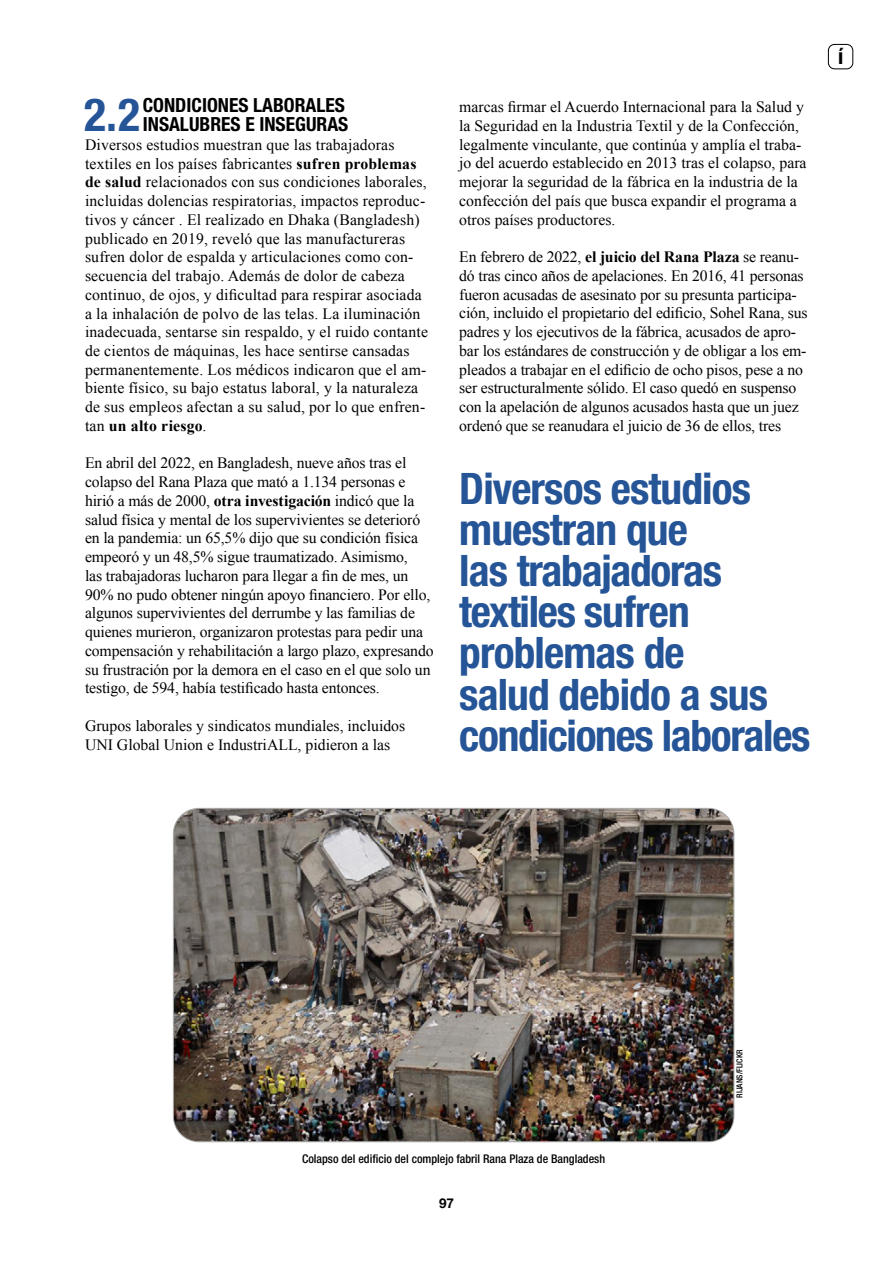
<style>
.page{position:relative;width:893px;height:1263px;background:#fff}
.page>*{position:absolute;margin:0;border:0;box-sizing:border-box;transform-origin:0 0}
.t1{font:700 condensed 45.75px "Helvetica Neue LT Std";color:#255597}
.t2{font:700 condensed 43.5px/41.2px "Helvetica Neue LT Std";letter-spacing:-.02em;color:#255597}
.t3{font:700 condensed 21.75px "Helvetica Neue LT Std";color:#000}
.t4{font:700 condensed 19.5px/18.8px "Helvetica Neue LT Std";color:#000}
.t5{font:15.75px/18.8px "Times New Roman";color:#000}
.t6{font:700 13.5px "Helvetica Neue";color:#000}
.t7{font:500 condensed 12px "Helvetica Neue LT Std";color:#000}
.t8{font:500 condensed 8.25px "Helvetica Neue LT Std";color:#000}
.s1{font-weight:700}
</style>
<div class="page">
<div style="left:828px;top:44px;width:25px;height:25px;border:1px solid #000;border-radius:6px"></div>
<img style="left:173px;top:808px;width:561px;height:334px">
<h1 class="t1" style="left:84px;top:87px;width:57px">2.2</h1>
<p class="t4" style="left:143px;top:96px;width:207px">CONDICIONES LABORALES<br>INSALUBRES E INSEGURAS</p>
<p class="t5" style="left:85px;top:135px;width:344px">Diversos estudios muestran que las trabajadoras textiles en los países fabricantes <span class="s1">sufren problemas de salud</span> relacionados con sus condiciones laborales, incluidas dolencias respiratorias, impactos reproduc&shy;tivos y cáncer . El realizado en Dhaka (Bangladesh) publicado en 2019, reveló que las manufactureras sufren dolor de espalda y articulaciones como con&shy;secuencia del trabajo. Además de dolor de cabeza continuo, de ojos, y dificultad para respirar asociada a la inhalación de polvo de las telas. La iluminación inadecuada, sentarse sin respaldo, y el ruido contante de cientos de máquinas, les hace sentirse cansadas permanentemente. Los médicos indicaron que el am&shy;biente físico, su bajo estatus laboral, y la naturaleza de sus empleos afectan a su salud, por lo que enfren&shy;tan <span class="s1">un alto riesgo</span>.</p>
<p class="t5" style="left:85px;top:454px;width:350px">En abril del 2022, en Bangladesh, nueve años tras el colapso del Rana Plaza que mató a 1.134 personas e hirió a más de 2000, <span class="s1">otra investigación</span> indicó que la salud física y mental de los supervivientes se deterioró en la pandemia: un 65,5% dijo que su condición física empeoró y un 48,5% sigue traumatizado. Asimismo,<br>las trabajadoras lucharon para llegar a fin de mes, un 90% no pudo obtener ningún apoyo financiero. Por ello, algunos supervivientes del derrumbe y las familias de quienes murieron, organizaron protestas para pedir una compensación y rehabilitación a largo plazo, expresando su frustración por la demora en el caso en el que solo un testigo, de 594, había testificado hasta entonces.</p>
<p class="t5" style="left:85px;top:716px;width:322px">Grupos laborales y sindicatos mundiales, incluidos<br>UNI Global Union e IndustriALL, pidieron a las</p>
<p class="t5" style="left:459px;top:97px;width:349px">marcas firmar el Acuerdo Internacional para la Salud y la Seguridad en la Industria Textil y de la Confección, legalmente vinculante, que continúa y amplía el traba&shy;jo del acuerdo establecido en 2013 tras el colapso, para mejorar la seguridad de la fábrica en la industria de la confección del país que busca expandir el programa a otros países productores.</p>
<p class="t5" style="left:459px;top:247px;width:350px">En febrero de 2022, <span class="s1">el juicio del Rana Plaza</span> se reanu&shy;dó tras cinco años de apelaciones. En 2016, 41 personas fueron acusadas de asesinato por su presunta participa&shy;ción, incluido el propietario del edificio, Sohel Rana, sus padres y los ejecutivos de la fábrica, acusados de apro&shy;bar los estándares de construcción y de obligar a los em&shy;pleados a trabajar en el edificio de ocho pisos, pese a no ser estructuralmente sólido. El caso quedó en suspenso con la apelación de algunos acusados hasta que un juez ordenó que se reanudara el juicio de 36 de ellos, tres</p>
<h2 class="t2" style="left:459px;top:467px;width:353px">Diversos estudios muestran que<br>las trabajadoras textiles sufren problemas de<br>salud debido a sus condiciones laborales</h2>
<h3 class="t3" style="left:838px;top:43px;width:7px">í</h3>
<p class="t7" style="left:302px;top:1152px;width:304px">Colapso del edificio del complejo fabril Rana Plaza de Bangladesh</p>
<p class="t6" style="left:439px;top:1193px;width:16px">97</p>
<p class="t8" style="left:735px;top:1098px;width:49px;rotate:-90deg">RIJANS/FLICKR</p>
</div>
